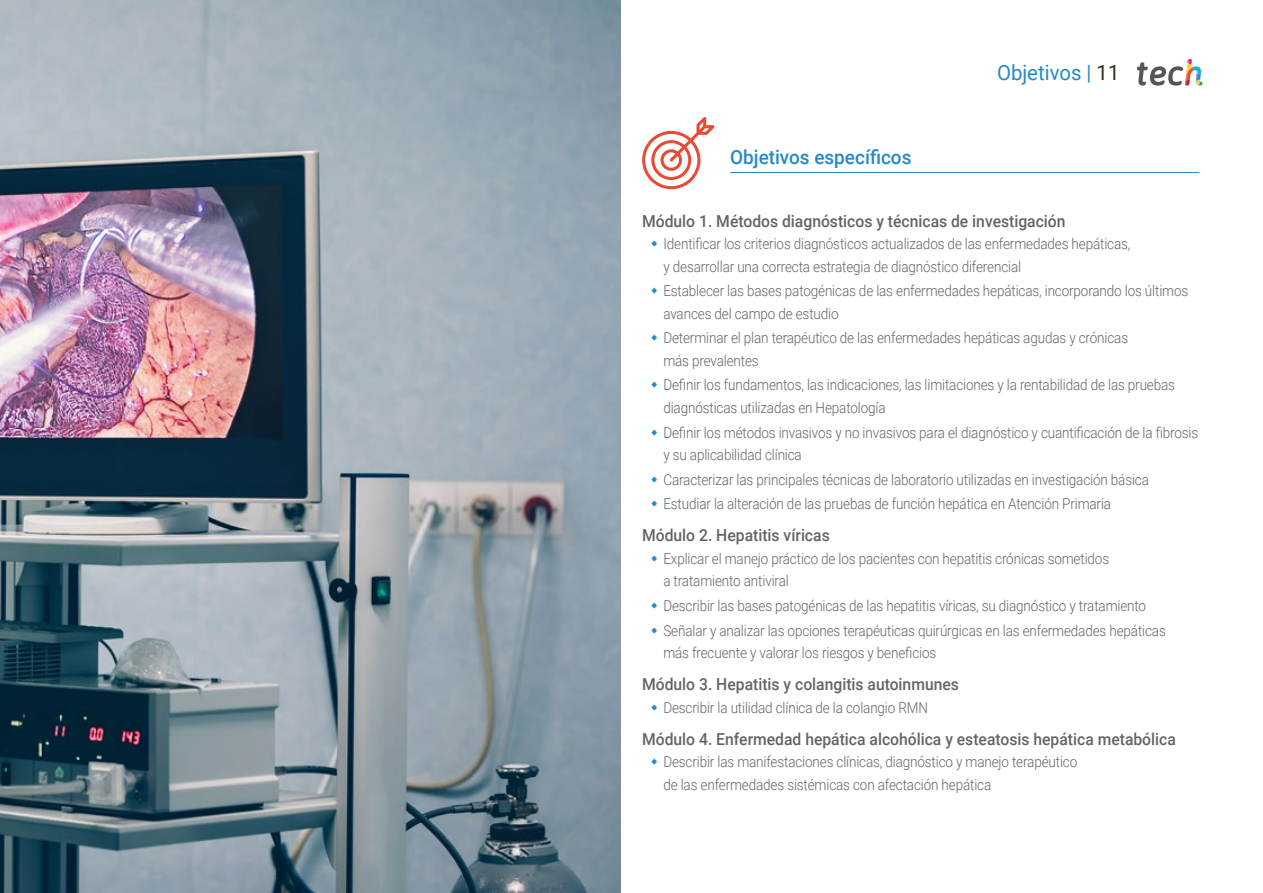
<style>
.page{position:relative;width:1263px;height:893px;background:#fff}
.page>*{position:absolute;margin:0;border:0;box-sizing:border-box;transform-origin:0 0}
.t1{font:21px "Roboto";color:#2488c9}
.t2{font:500 19.5px "Roboto";color:#2488c9}
.t3{font:500 16.5px "Roboto";color:#61646a;scale:.95 1}
.t4{font:300 15px/22.5px "Roboto";letter-spacing:-.01em;color:#61646a;scale:.9 1}
.s1{color:#312e20}
</style>
<div class="page">
<hr style="left:730px;top:172px;width:469px;height:1px;background:#2488c9">
<svg style="left:642px;top:117px;width:72px;height:72px"></svg>
<img style="left:0;top:0;width:621px;height:893px">
<svg style="left:1137px;top:59px;width:65px;height:27px"></svg>
<h2 class="t2" style="left:730px;top:143px;width:183px">Objetivos específicos</h2>
<h1 class="t1" style="left:997px;top:57px;width:124px">Objetivos | <span class="s1">11</span></h1>
<p class="t3" style="left:642px;top:209px;width:447px">Módulo 1. Métodos diagnósticos y técnicas de investigación</p>
<p class="t4" style="left:663px;top:232px;width:520px">Identificar los criterios diagnósticos actualizados de las enfermedades hepáticas, y desarrollar una correcta estrategia de diagnóstico diferencial</p>
<p class="t4" style="left:663px;top:279px;width:585px">Establecer las bases patogénicas de las enfermedades hepáticas, incorporando los últimos avances del campo de estudio</p>
<p class="t4" style="left:663px;top:326px;width:518px">Determinar el plan terapéutico de las enfermedades hepáticas agudas y crónicas más prevalentes</p>
<p class="t4" style="left:663px;top:373px;width:570px">Definir los fundamentos, las indicaciones, las limitaciones y la rentabilidad de las pruebas diagnósticas utilizadas en Hepatología</p>
<p class="t4" style="left:663px;top:420px;width:596px">Definir los métodos invasivos y no invasivos para el diagnóstico y cuantificación de la fibrosis y su aplicabilidad clínica</p>
<p class="t4" style="left:663px;top:467px;width:541px;line-height:24.6px">Caracterizar las principales técnicas de laboratorio utilizadas en investigación básica<br>Estudiar la alteración de las pruebas de función hepática en Atención Primaria</p>
<p class="t3" style="left:642px;top:524px;width:199px">Módulo 2. Hepatitis víricas</p>
<p class="t4" style="left:663px;top:547px;width:497px">Explicar el manejo práctico de los pacientes con hepatitis crónicas sometidos a tratamiento antiviral</p>
<p class="t4" style="left:663px;top:593px;width:560px;line-height:24.6px">Describir las bases patogénicas de las hepatitis víricas, su diagnóstico y tratamiento<br>Señalar y analizar las opciones terapéuticas quirúrgicas en las enfermedades hepáticas</p>
<p class="t4" style="left:663px;top:641px;width:305px">más frecuente y valorar los riesgos y beneficios</p>
<p class="t3" style="left:642px;top:673px;width:335px">Módulo 3. Hepatitis y colangitis autoinmunes</p>
<p class="t4" style="left:663px;top:695px;width:295px">Describir la utilidad clínica de la colangio RMN</p>
<p class="t3" style="left:642px;top:727px;width:563px">Módulo 4. Enfermedad hepática alcohólica y esteatosis hepática metabólica</p>
<p class="t4" style="left:663px;top:750px;width:461px">Describir las manifestaciones clínicas, diagnóstico y manejo terapéutico de las enfermedades sistémicas con afectación hepática</p>
</div>
